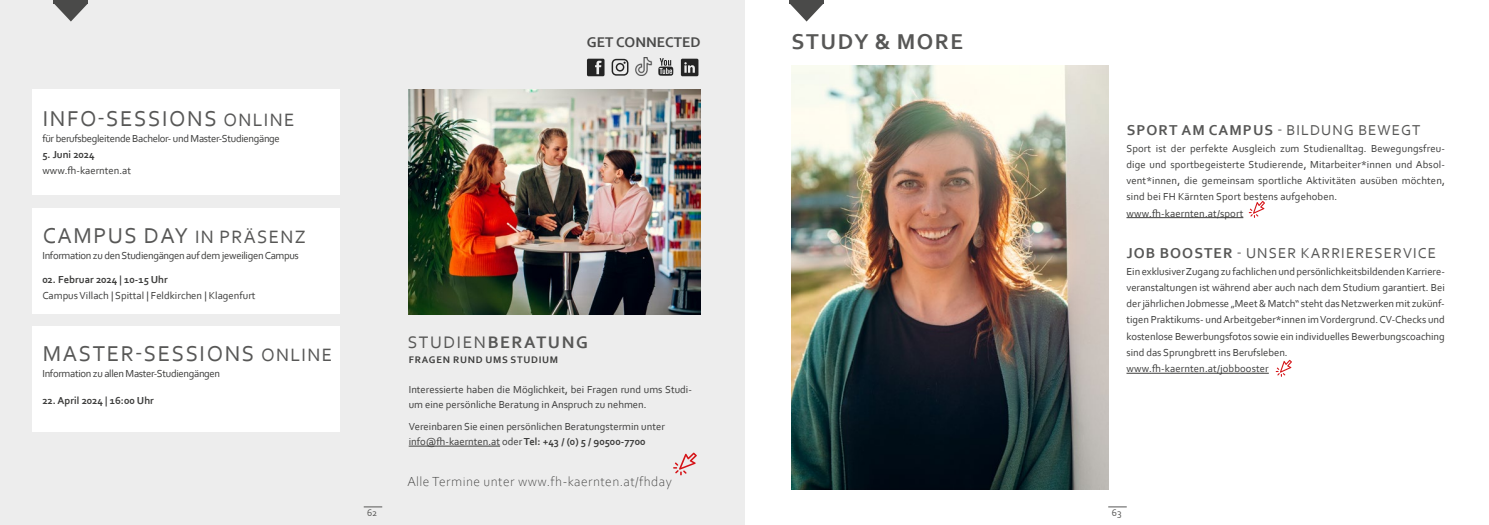
<style>
.page{position:relative;width:1489px;height:525px;background:#fff}
.page>*{position:absolute;margin:0;border:0;box-sizing:border-box;transform-origin:0 0}
.t1{font:22.5px "Corbel";letter-spacing:.07em;color:#575756}
.t2{font:700 22.5px "Corbel";letter-spacing:.07em;color:#575756}
.t3{font:700 17.5px "Corbel";letter-spacing:.09em;color:#575756}
.t4{font:15px "Corbel";letter-spacing:.07em;color:#575756}
.t5{font:700 14.75px "Corbel";color:#4a4a49}
.t6{font:300 13.75px "Corbel";letter-spacing:.03em;color:#3c3c3b}
.t7{font:10.62px/16.2px "Corbel";letter-spacing:-.005em;color:#3c3c3b}
.t8{font:10.62px "Corbel";letter-spacing:-.03em;color:#3c3c3b}
.t9{font:700 10.62px "Corbel";color:#3c3c3b}
.t10{font:700 10px "Corbel";letter-spacing:.07em;color:#3c3c3b}
.t11{font:10px "Corbel";color:#575756}
.s1{font-size:18.75px}
.s2{font-weight:400}
.s3{font-weight:700}
</style>
<div class="page">
<svg style="left:1108px;top:506px;width:18px;height:1px"></svg>
<img style="left:791px;top:65px;width:317px;height:424px">
<hr style="left:1126px;top:217px;width:117px;height:1px;background:#3c3c3b">
<hr style="left:1126px;top:373px;width:142px;height:1px;background:#3c3c3b">
<hr style="left:789px;top:0;width:34px;height:3px;background:#4a4a49">
<svg style="left:789px;top:3px;width:34px;height:19px"></svg>
<div style="left:0;top:0;width:744px;height:524px;background:#ededed"></div>
<hr style="left:54px;top:0;width:34px;height:3px;background:#4a4a49">
<svg style="left:54px;top:3px;width:34px;height:19px"></svg>
<svg style="left:1248px;top:201px;width:16px;height:17px"></svg>
<svg style="left:1275px;top:359px;width:16px;height:17px"></svg>
<hr style="left:408px;top:445px;width:92px;height:1px;background:#3c3c3b">
<svg style="left:673px;top:452px;width:23px;height:23px"></svg>
<svg style="left:364px;top:506px;width:18px;height:1px"></svg>
<img style="left:408px;top:89px;width:292px;height:226px">
<svg style="left:681px;top:59px;width:17px;height:17px"></svg>
<svg style="left:587px;top:59px;width:17px;height:17px"></svg>
<svg style="left:658px;top:58px;width:15px;height:18px"></svg>
<svg style="left:611px;top:59px;width:17px;height:17px"></svg>
<img style="left:635px;top:57px;width:17px;height:19px">
<div style="left:32px;top:208px;width:307px;height:106px;background:#fff"></div>
<div style="left:32px;top:326px;width:307px;height:105px;background:#fff"></div>
<div style="left:32px;top:89px;width:307px;height:106px;background:#fff"></div>
<h1 class="t1" style="left:43px;top:104px;width:253px">INFO-SESSIONS <span class="s1">ONLINE</span></h1>
<p class="t8" style="left:42px;top:132px;width:239px">für berufsbegleitende Bachelor- und Master-Studiengänge</p>
<p class="t9" style="left:42px;top:148px;width:54px">5. Juni 2024</p>
<p class="t7" style="left:42px;top:162px;width:90px">www.fh-kaernten.at</p>
<h1 class="t1" style="left:43px;top:221px;width:264px">CAMPUS DAY <span class="s1">IN PRÄSENZ</span></h1>
<p class="t8" style="left:42px;top:249px;width:258px">Information zu den Studiengängen auf dem jeweiligen Campus</p>
<p class="t9" style="left:42px;top:272px;width:127px">02. Februar 2024 | 10-15 Uhr</p>
<p class="t7" style="left:42px;top:287px;width:215px">Campus Villach | Spittal | Feldkirchen | Klagenfurt</p>
<h1 class="t1" style="left:43px;top:339px;width:291px">MASTER-SESSIONS <span class="s1">ONLINE</span></h1>
<p class="t8" style="left:42px;top:366px;width:179px">Information zu allen Master-Studiengängen</p>
<p class="t9" style="left:42px;top:393px;width:113px">22. April 2024 | 16:00 Uhr</p>
<h3 class="t5" style="left:587px;top:33px;width:115px">GET CONNECTED</h3>
<p class="t11" style="left:367px;top:506px;width:12px">62</p>
<h2 class="t3" style="left:408px;top:331px;width:181px"><span class="s2">STUDIEN</span>BERATUNG</h2>
<p class="t10" style="left:409px;top:353px;width:151px">FRAGEN RUND UMS STUDIUM</p>
<p class="t7" style="left:408px;top:381px;width:285px;line-height:15px">Interessierte haben die Möglichkeit, bei Fragen rund ums Studi&shy;um eine persönliche Beratung in Anspruch zu nehmen.</p>
<p class="t7" style="left:408px;top:418px;width:258px;line-height:15px">Vereinbaren Sie einen persönlichen Beratungstermin unter info@fh-kaernten.at oder <span class="s3">Tel: +43 / (0) 5 / 90500-7700</span></p>
<p class="t6" style="left:407px;top:472px;width:266px">Alle Termine unter www.fh-kaernten.at/fhday</p>
<h1 class="t2" style="left:791px;top:27px;width:173px">STUDY &amp; MORE</h1>
<h3 class="t4" style="left:1126px;top:121px;width:295px"><span class="s3">SPORT AM CAMPUS</span> - BILDUNG BEWEGT</h3>
<p class="t7" style="left:1126px;top:140px;width:320px">Sport ist der perfekte Ausgleich zum Studienalltag. Bewegungsfreu&shy;dige und sportbegeisterte Studierende, Mitarbeiter*innen und Absol&shy;vent*innen, die gemeinsam sportliche Aktivitäten ausüben möchten, sind bei FH Kärnten Sport bestens aufgehoben. www.fh-kaernten.at/sport</p>
<h3 class="t4" style="left:1126px;top:244px;width:311px"><span class="s3">JOB BOOSTER</span> - UNSER KARRIERESERVICE</h3>
<p class="t7" style="left:1126px;top:262px;width:320px">Ein exklusiver Zugang zu fachlichen und persönlichkeitsbildenden Karriere&shy;veranstaltungen ist während aber auch nach dem Studium garantiert. Bei der jährlichen Jobmesse „Meet &amp; Match“ steht das Netzwerken mit zukünf&shy;tigen Praktikums- und Arbeitgeber*innen im Vordergrund. CV-Checks und kostenlose Bewerbungsfotos sowie ein individuelles Bewerbungscoaching sind das Sprungbrett ins Berufsleben.<br>www.fh-kaernten.at/jobbooster</p>
<p class="t11" style="left:1111px;top:506px;width:11px">63</p>
</div>
